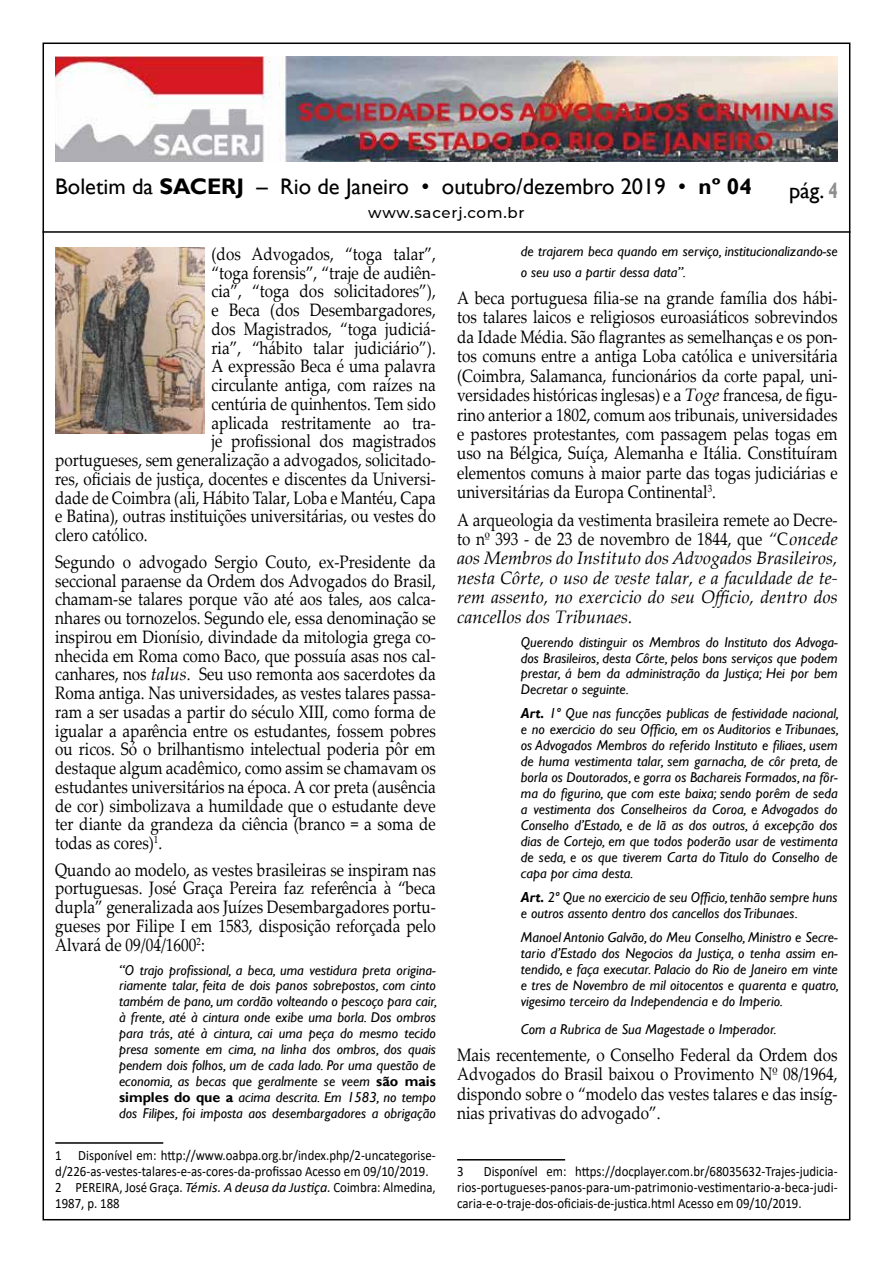
<style>
.page{position:relative;width:893px;height:1263px;background:#fff}
.page>*{position:absolute;margin:0;border:0;box-sizing:border-box;transform-origin:0 0}
.t1{font:22.5px "Gill Sans";color:#000}
.t2{font:18px/18.8px "Palatino Linotype";color:#000;text-align:justify;scale:.85 1}
.t3{font:italic 18px/19.4px "Palatino Linotype";color:#000;text-align:justify}
.t4{font:500 15px "Montserrat";letter-spacing:.05em;color:#000}
.t5{font:italic 14.25px/15.9px "Gill Sans";color:#000;text-align:justify}
.t6{font:14.25px/15.9px "Calibri";color:#000;scale:.9 1}
.s1{font-weight:700}
.s2{font-weight:700;color:#8e8e8d}
.s3{font-style:italic}
.s4{font-weight:700;font-style:normal}
.s5{font-style:normal}
</style>
<div class="page">
<img style="left:55px;top:56px;width:783px;height:106px">
<hr style="left:43px;top:231px;width:807px;height:2px;background:#000">
<hr style="left:55px;top:1142px;width:108px;height:2px;background:#000">
<hr style="left:457px;top:1159px;width:108px;height:1px;background:#000">
<img style="left:55px;top:247px;width:150px;height:187px">
<p class="t1" style="left:55px;top:173px;width:698px">Boletim da <span class="s1">SACERJ</span> – Rio de Janeiro • outubro/dezembro 2019 • <span class="s1">nº 04</span></p>
<p class="t4" style="left:368px;top:203px;width:158px">www.sacerj.com.br</p>
<p class="t1" style="left:789px;top:178px;width:50px">pág. <span class="s2">4</span></p>
<p class="t2" style="left:212px;top:244px;width:265px">(dos Advogados, “toga talar”,</p>
<p class="t2" style="left:212px;top:262px;width:265px">“toga forensis”, “traje de audiên-</p>
<p class="t2" style="left:212px;top:281px;width:265px">cia”, “toga dos solicitadores”),</p>
<p class="t2" style="left:212px;top:300px;width:265px">e Beca (dos Desembargadores,</p>
<p class="t2" style="left:212px;top:319px;width:265px">dos Magistrados, “toga judiciá-</p>
<p class="t2" style="left:212px;top:337px;width:265px">ria”, “hábito talar judiciário”).</p>
<p class="t2" style="left:212px;top:356px;width:265px">A expressão Beca é uma palavra</p>
<p class="t2" style="left:212px;top:375px;width:265px">circulante antiga, com raízes na</p>
<p class="t2" style="left:212px;top:394px;width:265px">centúria de quinhentos. Tem sido</p>
<p class="t2" style="left:212px;top:412px;width:265px">aplicada restritamente ao tra-</p>
<p class="t2" style="left:212px;top:431px;width:265px">je profissional dos magistrados</p>
<p class="t2" style="left:55px;top:450px;width:449px">portugueses, sem generalização a advogados, solicitado-</p>
<p class="t2" style="left:55px;top:469px;width:449px">res, oficiais de justiça, docentes e discentes da Universi-</p>
<p class="t2" style="left:55px;top:487px;width:449px">dade de Coimbra (ali, Hábito Talar, Loba e Mantéu, Capa</p>
<p class="t2" style="left:55px;top:506px;width:449px">e Batina), outras instituições universitárias, ou vestes do</p>
<p class="t2" style="left:55px;top:525px;width:110px">clero católico.</p>
<p class="t2" style="left:55px;top:551px;width:449px">Segundo o advogado Sergio Couto, ex-Presidente da seccional paraense da Ordem dos Advogados do Brasil, chamam-se talares porque vão até aos tales, aos calca&shy;nhares ou tornozelos. Segundo ele, essa denominação se inspirou em Dionísio, divindade da mitologia grega co&shy;nhecida em Roma como Baco, que possuía asas nos cal&shy;canhares, nos <span class="s3">talus</span>. Seu uso remonta aos sacerdotes da Roma antiga. Nas universidades, as vestes talares passa&shy;ram a ser usadas a partir do século XIII, como forma de igualar a aparência entre os estudantes, fossem pobres ou ricos. Só o brilhantismo intelectual poderia pôr em destaque algum acadêmico, como assim se chamavam os estudantes universitários na época. A cor preta (ausência de cor) simbolizava a humildade que o estudante deve ter diante da grandeza da ciência (branco = a soma de todas as cores)<sup>1</sup>.</p>
<p class="t2" style="left:55px;top:859px;width:449px">Quando ao modelo, as vestes brasileiras se inspiram nas portuguesas. José Graça Pereira faz referência à “beca dupla” generalizada aos Juízes Desembargadores portu&shy;gueses por Filipe I em 1583, disposição reforçada pelo Alvará de 09/04/1600<sup>2</sup>:</p>
<p class="t5" style="left:119px;top:962px;width:320px">“O trajo profissional, a beca, uma vestidura preta origina&shy;riamente talar, feita de dois panos sobrepostos, com cinto também de pano, um cordão volteando o pescoço para cair, à frente, até à cintura onde exibe uma borla. Dos ombros para trás, até à cintura, cai uma peça do mesmo tecido presa somente em cima, na linha dos ombros, dos quais pendem dois folhos, um de cada lado. Por uma questão de economia, as becas que geralmente se veem <span class="s4">são mais simples do que a</span> acima descrita. Em 1583, no tempo dos Filipes, foi imposta aos desembargadores a obrigação</p>
<p class="t6" style="left:55px;top:1147px;width:424px">1 Disponível em: http://www.oabpa.org.br/index.php/2-uncategorise&shy;d/226-as-vestes-talares-e-as-cores-da-profissao Acesso em 09/10/2019.<br>2 PEREIRA, José Graça. <span class="s3">Témis. A deusa da Justiça.</span> Coimbra: Almedina, 1987, p. 188</p>
<p class="t5" style="left:521px;top:242px;width:318px;line-height:20.2px">de trajarem beca quando em serviço, institucionalizando-se o seu uso a partir dessa data”.</p>
<p class="t2" style="left:457px;top:287px;width:449px;line-height:19.4px">A beca portuguesa filia-se na grande família dos hábi&shy;tos talares laicos e religiosos euroasiáticos sobrevindos da Idade Média. São flagrantes as semelhanças e os pon&shy;tos comuns entre a antiga Loba católica e universitária (Coimbra, Salamanca, funcionários da corte papal, uni&shy;versidades históricas inglesas) e a <span class="s3">Toge</span> francesa, de figu&shy;rino anterior a 1802, comum aos tribunais, universidades e pastores protestantes, com passagem pelas togas em uso na Bélgica, Suíça, Alemanha e Itália. Constituíram elementos comuns à maior parte das togas judiciárias e universitárias da Europa Continental<sup>3</sup>.</p>
<p class="t3" style="left:457px;top:509px;width:382px"><span class="s5">A arqueologia da vestimenta brasileira remete ao Decre&shy;to nº 393 - de 23 de novembro de 1844, que</span> “<span class="s5">C</span>oncede aos Membros do Instituto dos Advogados Brasileiros, nesta Côrte, o uso de veste talar, e a faculdade de te&shy;rem assento, no exercicio do seu Officio, dentro dos cancellos dos Tribunaes.</p>
<p class="t5" style="left:521px;top:634px;width:318px">Querendo distinguir os Membros do Instituto dos Advoga&shy;dos Brasileiros, desta Côrte, pelos bons serviços que podem prestar, á bem da administração da Justiça; Hei por bem Decretar o seguinte.</p>
<p class="t5" style="left:521px;top:706px;width:320px"><span class="s1">Art.</span> 1º Que nas funcções publicas de festividade nacional, e no exercicio do seu Officio, em os Auditorios e Tribunaes, os Advogados Membros do referido Instituto e filiaes, usem de huma vestimenta talar, sem garnacha, de côr preta, de borla os Doutorados, e gorra os Bachareis Formados, na fôr&shy;ma do figurino, que com este baixa; sendo porêm de seda a vestimenta dos Conselheiros da Coroa, e Advogados do Conselho d’Estado, e de lã as dos outros, á excepção dos dias de Cortejo, em que todos poderão usar de vestimenta de seda, e os que tiverem Carta do Titulo do Conselho de capa por cima desta.</p>
<p class="t5" style="left:521px;top:889px;width:318px"><span class="s1">Art.</span> 2º Que no exercicio de seu Officio, tenhão sempre huns e outros assento dentro dos cancellos dos Tribunaes.</p>
<p class="t5" style="left:521px;top:929px;width:320px">Manoel Antonio Galvão, do Meu Conselho, Ministro e Secre&shy;tario d’Estado dos Negocios da Justiça, o tenha assim en&shy;tendido, e faça executar. Palacio do Rio de Janeiro em vinte e tres de Novembro de mil oitocentos e quarenta e quatro, vigesimo terceiro da Independencia e do Imperio.</p>
<p class="t5" style="left:521px;top:1021px;width:257px">Com a Rubrica de Sua Magestade o Imperador.</p>
<p class="t2" style="left:457px;top:1044px;width:449px;line-height:19.5px">Mais recentemente, o Conselho Federal da Ordem dos Advogados do Brasil baixou o Provimento Nº 08/1964, dispondo sobre o “modelo das vestes talares e das insíg&shy;nias privativas do advogado”.</p>
<p class="t6" style="left:457px;top:1163px;width:424px;text-align:justify;text-indent:27px">Disponível em: https://docplayer.com.br/68035632-Trajes-judicia&shy;rios-portugueses-panos-para-um-patrimonio-vestimentario-a-beca-judi&shy;caria-e-o-traje-dos-oficiais-de-justica.html Acesso em 09/10/2019.</p>
<p class="t6" style="left:457px;top:1163px;width:9px">3</p>
</div>
